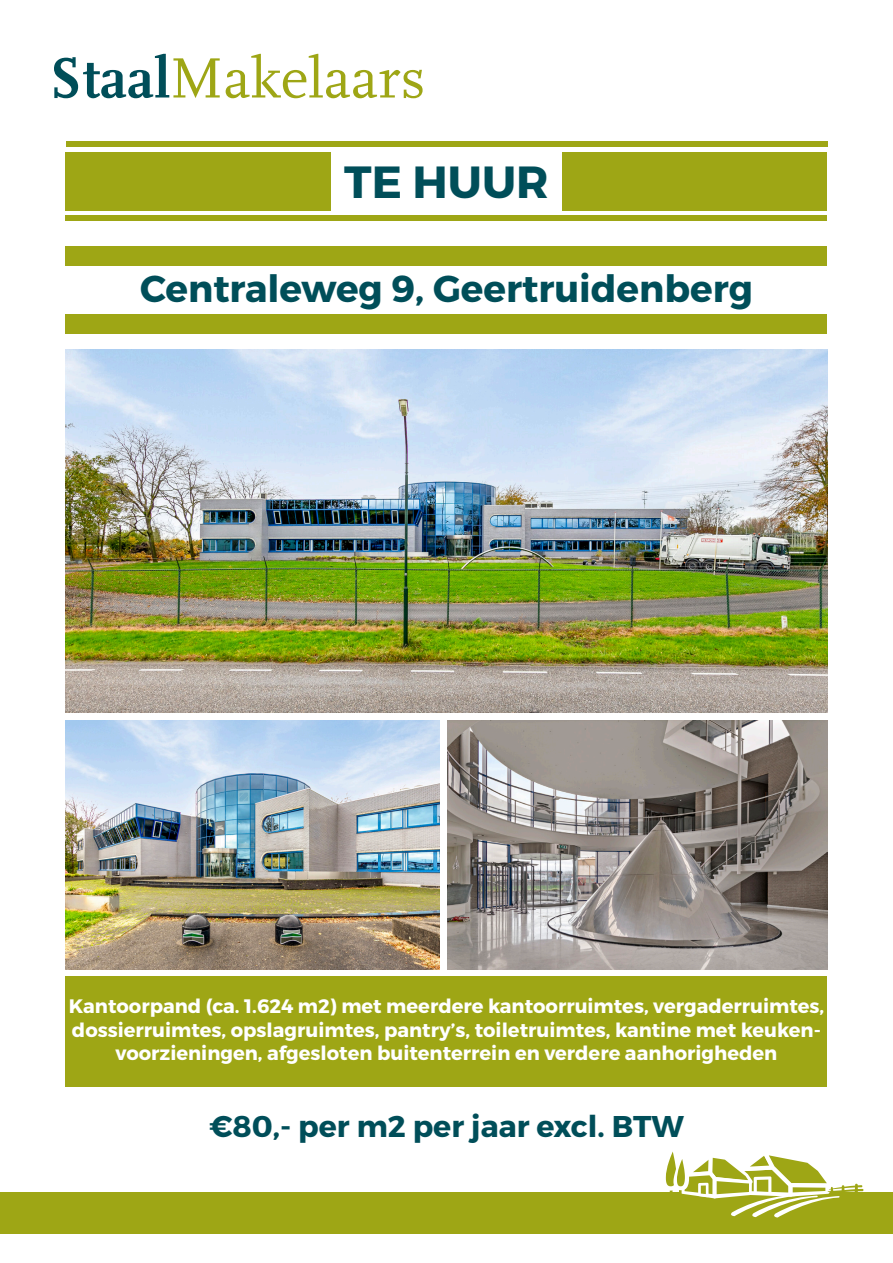
<style>
.page{position:relative;width:893px;height:1263px;background:#fff}
.page>*{position:absolute;margin:0;border:0;box-sizing:border-box;transform-origin:0 0}
.t1{font:700 45px "Montserrat";color:#004e59}
.t2{font:700 37.5px "Montserrat";color:#004e59}
.t3{font:700 30px "Montserrat";color:#004e59}
.t4{font:700 19.5px/23.4px "Montserrat";color:#fff;text-align:center}
</style>
<div class="page">
<div style="left:0;top:1192px;width:893px;height:42px;background:#9ea615"></div>
<svg style="left:54px;top:54px;width:166px;height:44px"></svg>
<svg style="left:226px;top:54px;width:197px;height:44px"></svg>
<svg style="left:665px;top:1151px;width:199px;height:67px"></svg>
<img style="left:66px;top:350px;width:761px;height:362px">
<img style="left:66px;top:721px;width:373px;height:248px">
<img style="left:448px;top:721px;width:379px;height:248px">
<div style="left:66px;top:152px;width:761px;height:58px;background:#9ea615"></div>
<div style="left:66px;top:976px;width:761px;height:110px;background:#9ea615"></div>
<div style="left:331px;top:139px;width:231px;height:82px;background:#fff"></div>
<div style="left:66px;top:141px;width:761px;height:6px;background:#9ea615"></div>
<div style="left:66px;top:215px;width:761px;height:6px;background:#9ea615"></div>
<div style="left:66px;top:315px;width:761px;height:19px;background:#9ea615"></div>
<div style="left:66px;top:246px;width:761px;height:19px;background:#9ea615"></div>
<p class="t1" style="left:344px;top:154px;width:206px">TE HUUR</p>
<p class="t2" style="left:140px;top:265px;width:614px">Centraleweg 9, Geertruidenberg</p>
<p class="t4" style="left:69px;top:995px;width:757px">Kantoorpand (ca. 1.624 m2) met meerdere kantoorruimtes, vergaderruimtes, dossierruimtes, opslagruimtes, pantry’s, toiletruimtes, kantine met keuken&shy;voorzieningen, afgesloten buitenterrein en verdere aanhorigheden</p>
<p class="t3" style="left:209px;top:1107px;width:476px">€80,- per m2 per jaar excl. BTW</p>
</div>
